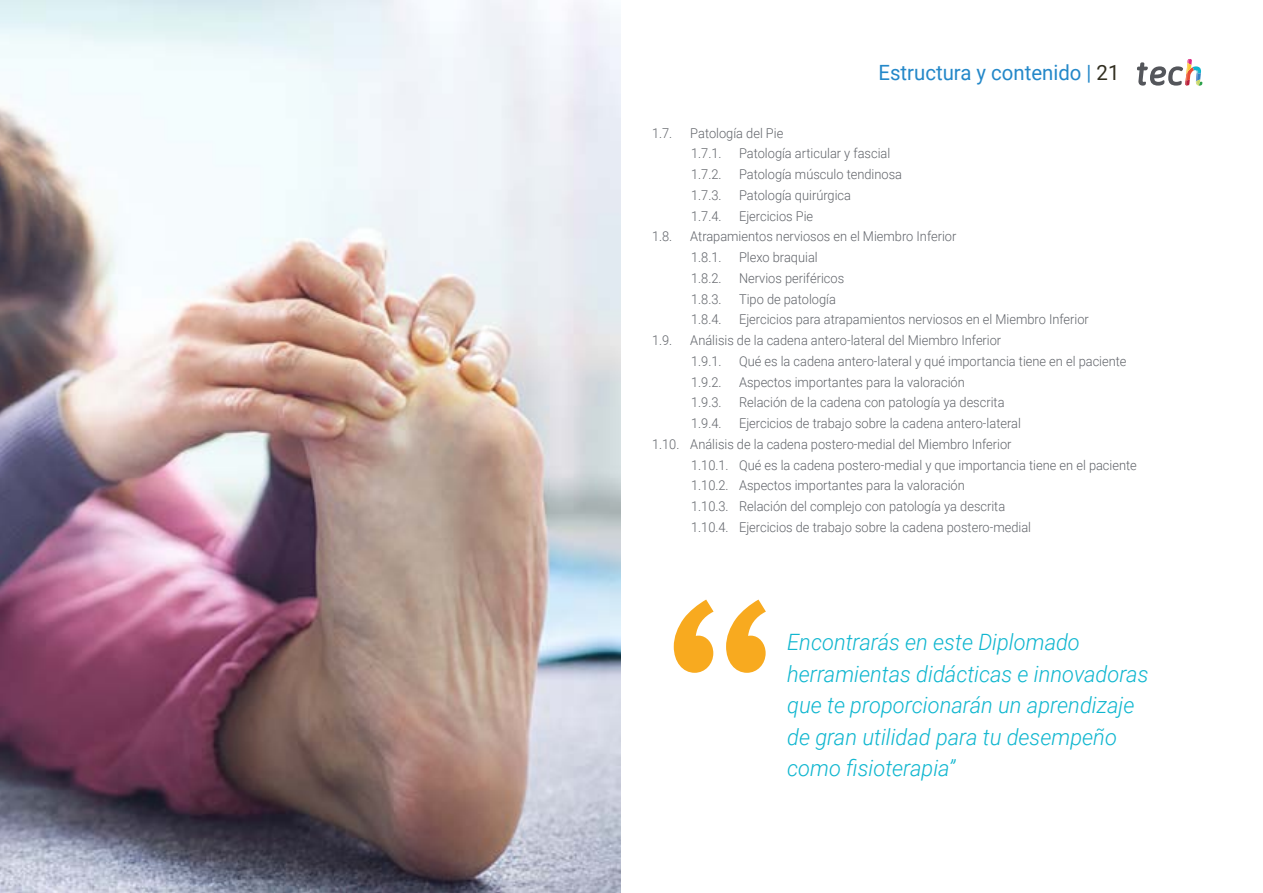
<style>
.page{position:relative;width:1263px;height:893px;background:#fff}
.page>*{position:absolute;margin:0;border:0;box-sizing:border-box;transform-origin:0 0}
.t1{font:italic 300 22.5px/31.5px "Roboto";color:#0fb6cf}
.t2{font:21px "Roboto";color:#2488c9}
.t3{font:300 13.5px/20.7px "Roboto";color:#61646a;scale:.95 1}
.s1{color:#312e20}
</style>
<div class="page">
<svg style="left:1137px;top:59px;width:65px;height:27px"></svg>
<svg style="left:674px;top:600px;width:92px;height:73px"></svg>
<img style="left:0;top:0;width:621px;height:893px">
<h2 class="t2" style="left:878px;top:57px;width:242px">Estructura y contenido | <span class="s1">21</span></h2>
<p class="t3" style="left:652px;top:122px;width:23px">1.7.</p>
<p class="t3" style="left:690px;top:122px;width:99px">Patología del Pie<br>1.7.1.</p>
<p class="t3" style="left:739px;top:143px;width:161px">Patología articular y fascial</p>
<p class="t3" style="left:691px;top:164px;width:34px">1.7.2.</p>
<p class="t3" style="left:739px;top:164px;width:173px">Patología músculo tendinosa</p>
<p class="t3" style="left:691px;top:184px;width:34px">1.7.3.</p>
<p class="t3" style="left:739px;top:184px;width:119px">Patología quirúrgica</p>
<p class="t3" style="left:691px;top:205px;width:34px">1.7.4.</p>
<p class="t3" style="left:739px;top:205px;width:80px">Ejercicios Pie</p>
<p class="t3" style="left:652px;top:226px;width:23px">1.8.</p>
<p class="t3" style="left:690px;top:226px;width:282px">Atrapamientos nerviosos en el Miembro Inferior<br>1.8.1.</p>
<p class="t3" style="left:739px;top:247px;width:84px">Plexo braquial</p>
<p class="t3" style="left:691px;top:267px;width:34px">1.8.2.</p>
<p class="t3" style="left:739px;top:267px;width:112px">Nervios periféricos</p>
<p class="t3" style="left:691px;top:288px;width:34px">1.8.3.</p>
<p class="t3" style="left:739px;top:288px;width:103px">Tipo de patología</p>
<p class="t3" style="left:691px;top:309px;width:34px">1.8.4.</p>
<p class="t3" style="left:739px;top:309px;width:370px">Ejercicios para atrapamientos nerviosos en el Miembro Inferior</p>
<p class="t3" style="left:652px;top:330px;width:23px">1.9.</p>
<p class="t3" style="left:690px;top:330px;width:329px">Análisis de la cadena antero-lateral del Miembro Inferior<br>1.9.1.</p>
<p class="t3" style="left:739px;top:350px;width:409px">Qué es la cadena antero-lateral y qué importancia tiene en el paciente</p>
<p class="t3" style="left:691px;top:371px;width:34px">1.9.2.</p>
<p class="t3" style="left:739px;top:371px;width:239px">Aspectos importantes para la valoración</p>
<p class="t3" style="left:691px;top:392px;width:34px">1.9.3.</p>
<p class="t3" style="left:739px;top:392px;width:281px">Relación de la cadena con patología ya descrita</p>
<p class="t3" style="left:691px;top:413px;width:34px">1.9.4.</p>
<p class="t3" style="left:739px;top:413px;width:298px">Ejercicios de trabajo sobre la cadena antero-lateral</p>
<p class="t3" style="left:652px;top:433px;width:380px">1.10. Análisis de la cadena postero-medial del Miembro Inferior</p>
<p class="t3" style="left:691px;top:454px;width:471px">1.10.1. Qué es la cadena postero-medial y que importancia tiene en el paciente</p>
<p class="t3" style="left:691px;top:475px;width:290px">1.10.2. Aspectos importantes para la valoración</p>
<p class="t3" style="left:691px;top:496px;width:332px">1.10.3. Relación del complejo con patología ya descrita</p>
<p class="t3" style="left:691px;top:516px;width:359px">1.10.4. Ejercicios de trabajo sobre la cadena postero-medial</p>
<h1 class="t1" style="left:787px;top:626px;width:363px">Encontrarás en este Diplomado herramientas didácticas e innovadoras que te proporcionarán un aprendizaje de gran utilidad para tu desempeño como fisioterapia”</h1>
</div>
